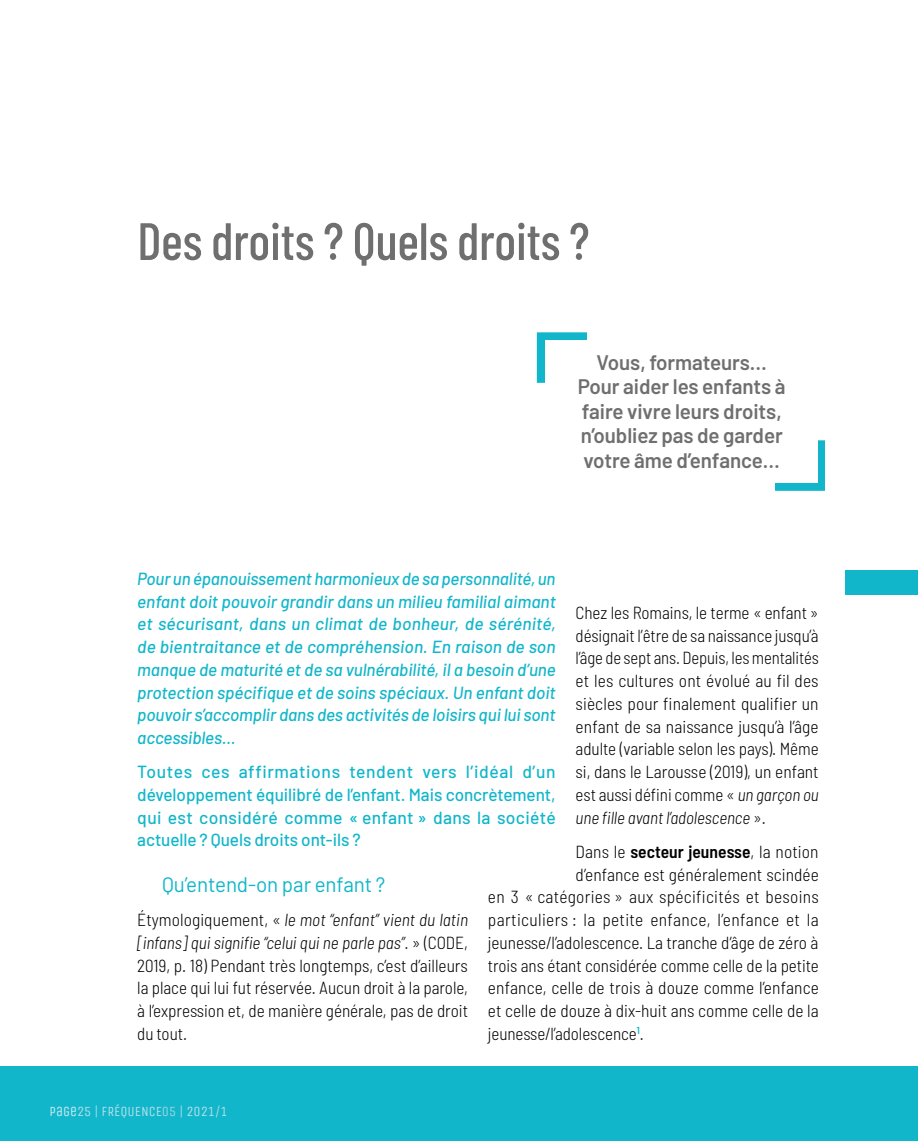
<style>
.page{position:relative;width:918px;height:1141px;background:#fff}
.page>*{position:absolute;margin:0;border:0;box-sizing:border-box;transform-origin:0 0}
.t1{font:500 52.5px "Barlow Condensed";letter-spacing:-.005em;color:#706f6f}
.t2{font:600 21px/24.5px "Barlow";letter-spacing:-.005em;color:#706f6f;text-align:center}
.t3{font:21px "Barlow";letter-spacing:-.005em;color:#11b6ca}
.t4{font:300 semi-condensed 17.5px/22.8px "Barlow";color:#000;text-align:justify}
.t5{font:italic 500 17.5px/22.8px "Barlow";letter-spacing:-.005em;color:#11b6ca;text-align:justify}
.t6{font:500 17.5px/22.8px "Barlow";color:#11b6ca;text-align:justify}
.t7{font:300 semi-condensed 17.5px "Barlow";letter-spacing:.02em;color:#000}
.t8{font:14px "Unica One";color:#b8e0e9}
.s1{font-style:italic}
.s2{font-weight:600}
.s3{color:#d2ebf1}
.s4{color:#9bd5e0}
</style>
<div class="page">
<div style="left:0;top:1067px;width:918px;height:74px;background:#11b6ca"></div>
<div style="left:845px;top:570px;width:73px;height:25px;background:#11b6ca"></div>
<div style="left:537px;top:333px;width:50px;height:50px;background:#11b6ca"></div>
<div style="left:545px;top:340px;width:49px;height:50px;background:#fff"></div>
<div style="left:775px;top:440px;width:50px;height:51px;background:#11b6ca"></div>
<div style="left:768px;top:433px;width:50px;height:50px;background:#fff"></div>
<h1 class="t1" style="left:137px;top:208px;width:454px">Des droits ? Quels droits ?</h1>
<p class="t2" style="left:578px;top:348px;width:209px">Vous, formateurs…<br>Pour aider les enfants à faire vivre leurs droits, n’oubliez pas de garder votre âme d’enfance…</p>
<p class="t5" style="left:137px;top:566px;width:420px">Pour un épanouissement harmonieux de sa personnalité, un enfant doit pouvoir grandir dans un milieu familial aimant et sécurisant, dans un climat de bonheur, de sérénité, de bientraitance et de compréhension. En raison de son manque de maturité et de sa vulnérabilité, il a besoin d’une protection spécifique et de soins spéciaux. Un enfant doit pouvoir s’accomplir dans des activités de loisirs qui lui sont accessibles…</p>
<p class="t6" style="left:137px;top:759px;width:420px">Toutes ces affirmations tendent vers l’idéal d’un développement équilibré de l’enfant. Mais concrètement, qui est considéré comme « enfant » dans la société actuelle ? Quels droits ont-ils ?</p>
<p class="t4" style="left:575px;top:601px;width:245px">Chez les Romains, le terme « enfant » désignait l’être de sa naissance jusqu’à l’âge de sept ans. Depuis, les mentalités et les cultures ont évolué au fil des siècles pour finalement qualifier un enfant de sa naissance jusqu’à l’âge adulte (variable selon les pays). Même si, dans le Larousse (2019), un enfant est aussi défini comme « <span class="s1">un garçon ou une fille avant l’adolescence</span> ».</p>
<p class="t4" style="left:575px;top:840px;width:244px">Dans le <span class="s2">secteur jeunesse</span>, la notion</p>
<p class="t4" style="left:575px;top:862px;width:245px">d’enfance est généralement scindée</p>
<p class="t4" style="left:488px;top:885px;width:332px">en 3 « catégories » aux spécificités et besoins</p>
<p class="t7" style="left:488px;top:909px;width:332px">particuliers : la petite enfance, l’enfance et la</p>
<p class="t4" style="left:488px;top:931px;width:332px">jeunesse/l’adolescence. La tranche d’âge de zéro à</p>
<p class="t4" style="left:488px;top:953px;width:332px">trois ans étant considérée comme celle de la petite</p>
<p class="t4" style="left:488px;top:976px;width:332px">enfance, celle de trois à douze comme l’enfance</p>
<p class="t4" style="left:488px;top:999px;width:332px">et celle de douze à dix-huit ans comme celle de la</p>
<p class="t4" style="left:488px;top:1022px;width:157px">jeunesse/l’adolescence<sup>1</sup>.</p>
<p class="t3" style="left:162px;top:869px;width:225px">Qu’entend-on par enfant ?</p>
<p class="t4" style="left:137px;top:908px;width:332px">Étymologiquement, « <span class="s1">le mot “enfant” vient du latin [infans] qui signifie “celui qui ne parle pas”.</span> » (CODE, 2019, p. 18) Pendant très longtemps, c’est d’ailleurs la place qui lui fut réservée. Aucun droit à la parole, à l’expression et, de manière générale, pas de droit du tout.</p>
<p class="t8" style="left:50px;top:1103px;width:179px"><span class="s3">page</span>25 | FRÉQUENCE<span class="s4">05</span> | 2021/1</p>
</div>
